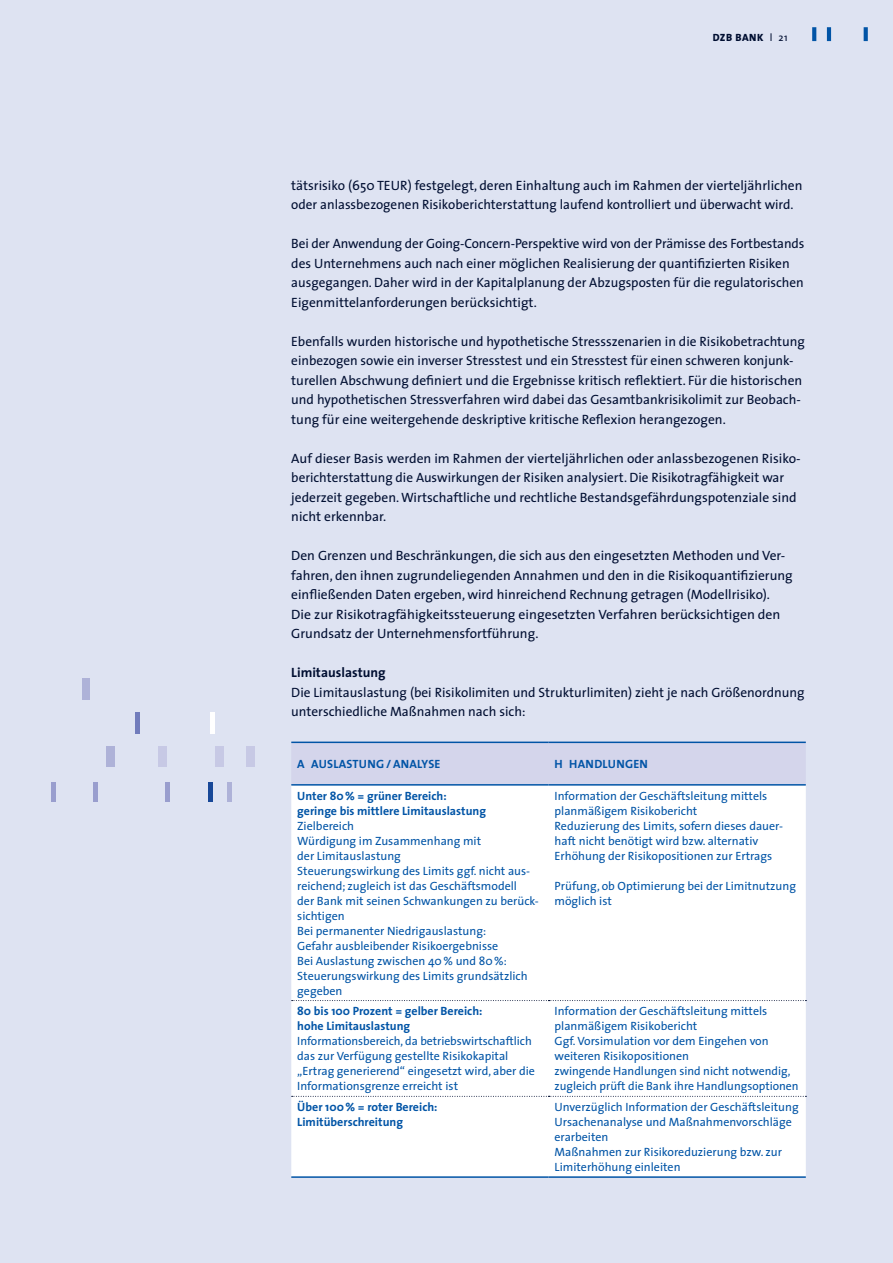
<style>
.page{position:relative;width:893px;height:1263px;background:#dee3f2}
.page>*{position:absolute;margin:0;border:0;box-sizing:border-box;transform-origin:0 0}
.t1{font:13.5px/19.5px "The Sans";color:#000e31}
.t2{font:700 13.5px "The Sans";color:#000e31}
.t3{font:12px/15px "The Sans";color:#0154a6}
.t4{font:700 12px/15px "The Sans";color:#0154a6}
.t5{font:700 12px "The Sans";letter-spacing:.02em;color:#0154a6}
.t6{font:800 10.5px "The Sans";letter-spacing:.05em;color:#000e31}
.s1{font-weight:400}
</style>
<div class="page">
<svg style="left:812px;top:27px;width:4px;height:14px"></svg>
<hr style="left:827px;top:27px;width:4px;height:14px;background:#0154a6">
<svg style="left:864px;top:27px;width:4px;height:14px"></svg>
<div style="left:291px;top:743px;width:515px;height:41px;background:#d4d5eb"></div>
<div style="left:291px;top:786px;width:515px;height:390px;background:#fff"></div>
<svg style="left:292px;top:1000px;width:514px;height:1px"></svg>
<svg style="left:292px;top:1096px;width:514px;height:1px"></svg>
<hr style="left:291px;top:741px;width:258px;height:2px;background:#0154a6">
<hr style="left:549px;top:741px;width:257px;height:2px;background:#0154a6">
<hr style="left:291px;top:784px;width:258px;height:2px;background:#0154a6">
<hr style="left:549px;top:784px;width:257px;height:2px;background:#0154a6">
<hr style="left:291px;top:1176px;width:258px;height:2px;background:#0154a6">
<hr style="left:549px;top:1176px;width:257px;height:2px;background:#0154a6">
<div style="left:82px;top:678px;width:8px;height:21px;background:#aeb2d8"></div>
<hr style="left:210px;top:712px;width:4px;height:22px;background:#fff">
<hr style="left:136px;top:712px;width:4px;height:22px;background:#717cbc">
<div style="left:246px;top:747px;width:8px;height:20px;background:#c7c9e5"></div>
<div style="left:216px;top:747px;width:8px;height:20px;background:#c7c9e5"></div>
<div style="left:158px;top:747px;width:8px;height:20px;background:#c7c9e5"></div>
<div style="left:106px;top:747px;width:8px;height:20px;background:#aeb2d8"></div>
<hr style="left:227px;top:781px;width:4px;height:20px;background:#aeb2d8">
<hr style="left:208px;top:781px;width:4px;height:20px;background:#184898">
<hr style="left:165px;top:781px;width:4px;height:20px;background:#999ece">
<hr style="left:93px;top:781px;width:4px;height:20px;background:#999ece">
<hr style="left:51px;top:781px;width:4px;height:20px;background:#999ece">
<p class="t6" style="left:713px;top:29px;width:76px">DZB BANK <span class="s1">l 21</span></p>
<p class="t1" style="left:291px;top:175px;width:513px">tätsrisiko (650 TEUR) festgelegt, deren Einhaltung auch im Rahmen der vierteljährlichen oder anlassbezogenen Risikoberichterstattung laufend kontrolliert und überwacht wird.</p>
<p class="t1" style="left:291px;top:233px;width:515px">Bei der Anwendung der Going-Concern-Perspektive wird von der Prämisse des Fortbestands des Unternehmens auch nach einer möglichen Realisierung der quantifizierten Risiken ausgegangen. Daher wird in der Kapitalplanung der Abzugsposten für die regulatorischen Eigenmittelanforderungen berücksichtigt.</p>
<p class="t1" style="left:291px;top:331px;width:515px">Ebenfalls wurden historische und hypothetische Stressszenarien in die Risikobetrachtung einbezogen sowie ein inverser Stresstest und ein Stresstest für einen schweren konjunk&shy;turellen Abschwung definiert und die Ergebnisse kritisch reflektiert. Für die historischen und hypothetischen Stressverfahren wird dabei das Gesamtbankrisikolimit zur Beobach&shy;tung für eine weitergehende deskriptive kritische Reflexion herangezogen.</p>
<p class="t1" style="left:291px;top:448px;width:511px">Auf dieser Basis werden im Rahmen der vierteljährlichen oder anlassbezogenen Risiko&shy;berichterstattung die Auswirkungen der Risiken analysiert. Die Risikotragfähigkeit war jederzeit gegeben. Wirtschaftliche und rechtliche Bestandsgefährdungspotenziale sind nicht erkennbar.</p>
<p class="t1" style="left:291px;top:545px;width:503px">Den Grenzen und Beschränkungen, die sich aus den eingesetzten Methoden und Ver&shy;fahren, den ihnen zugrundeliegenden Annahmen und den in die Risikoquantifizierung einfließenden Daten ergeben, wird hinreichend Rechnung getragen (Modellrisiko).<br>Die zur Risikotragfähigkeitssteuerung eingesetzten Verfahren berücksichtigen den Grundsatz der Unternehmensfortführung.</p>
<p class="t2" style="left:291px;top:661px;width:96px">Limitauslastung</p>
<p class="t1" style="left:291px;top:682px;width:515px">Die Limitauslastung (bei Risikolimiten und Strukturlimiten) zieht je nach Größenordnung unterschiedliche Maßnahmen nach sich:</p>
<p class="t5" style="left:297px;top:754px;width:145px">A AUSLASTUNG/ ANALYSE</p>
<p class="t5" style="left:555px;top:754px;width:95px">H HANDLUNGEN</p>
<p class="t4" style="left:297px;top:788px;width:190px">Unter 80% = grüner Bereich: geringe bis mittlere Limitauslastung</p>
<p class="t3" style="left:297px;top:818px;width:243px">Zielbereich<br>Würdigung im Zusammenhang mit<br>der Limitauslastung<br>Steuerungswirkung des Limits ggf. nicht aus&shy;reichend; zugleich ist das Geschäftsmodell<br>der Bank mit seinen Schwankungen zu berück&shy;sichtigen<br>Bei permanenter Niedrigauslastung:<br>Gefahr ausbleibender Risikoergebnisse<br>Bei Auslastung zwischen 40% und 80%:<br>Steuerungswirkung des Limits grundsätzlich gegeben</p>
<p class="t3" style="left:555px;top:788px;width:230px">Information der Geschäftsleitung mittels planmäßigem Risikobericht<br>Reduzierung des Limits, sofern dieses dauer&shy;haft nicht benötigt wird bzw. alternativ Erhöhung der Risikopositionen zur Ertrags</p>
<p class="t3" style="left:555px;top:878px;width:243px">Prüfung, ob Optimierung bei der Limitnutzung möglich ist</p>
<p class="t4" style="left:297px;top:1003px;width:187px">80 bis 100 Prozent = gelber Bereich: hohe Limitauslastung</p>
<p class="t3" style="left:297px;top:1033px;width:239px">Informationsbereich, da betriebswirtschaftlich das zur Verfügung gestellte Risikokapital „Ertrag generierend“ eingesetzt wird, aber die Informationsgrenze erreicht ist</p>
<p class="t3" style="left:555px;top:1003px;width:246px">Information der Geschäftsleitung mittels planmäßigem Risikobericht<br>Ggf. Vorsimulation vor dem Eingehen von weiteren Risikopositionen<br>zwingende Handlungen sind nicht notwendig, zugleich prüft die Bank ihre Handlungsoptionen</p>
<p class="t4" style="left:297px;top:1099px;width:142px">Über 100% = roter Bereich:<br>Limitüberschreitung</p>
<p class="t3" style="left:555px;top:1099px;width:246px">Unverzüglich Information der Geschäftsleitung Ursachenanalyse und Maßnahmenvorschläge erarbeiten<br>Maßnahmen zur Risikoreduzierung bzw. zur Limiterhöhung einleiten</p>
</div>
